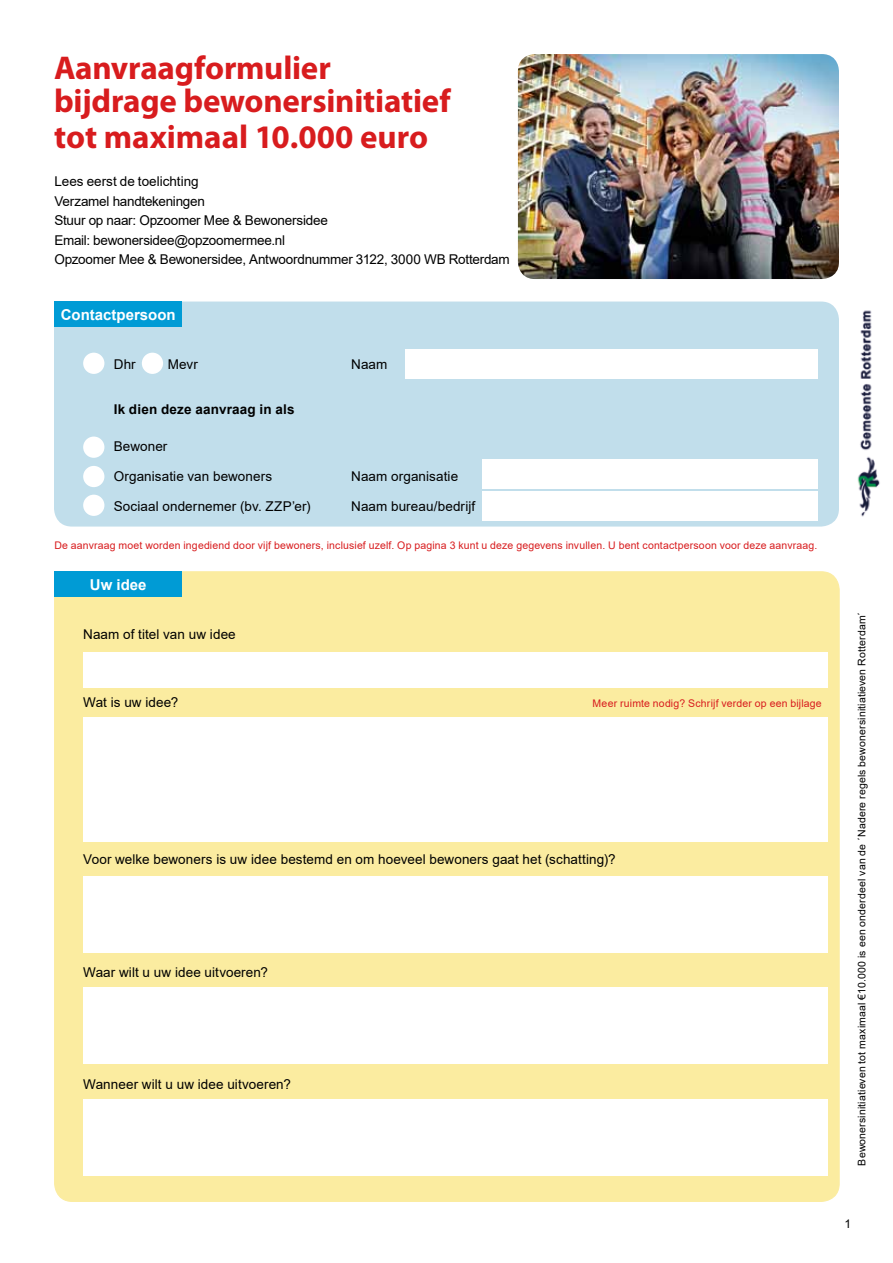
<style>
.page{position:relative;width:893px;height:1263px;background:#fff}
.page>*{position:absolute;margin:0;border:0;box-sizing:border-box;transform-origin:0 0}
.t1{font:700 33px/33.3px "Myriad Pro";letter-spacing:-.005em;color:#d81c1e}
.t2{font:700 15px "Arial";color:#fff}
.t3{font:13.5px/19.5px "Arial";color:#000}
.t4{font:700 13.5px "Arial";letter-spacing:.015em;color:#000}
.t5{font:12px "Arial";color:#000}
.t6{font:10.5px "Arial";letter-spacing:.015em;color:#d81c1e}
.t7{font:10.5px "Arial";letter-spacing:.015em;color:#000}
</style>
<div class="page">
<img style="left:825px;top:302px;width:55px;height:217px">
<div style="left:54px;top:302px;width:785px;height:225px;background:#c1deeb;border-radius:18px"></div>
<div style="left:54px;top:302px;width:128px;height:25px;background:#009bd5"></div>
<div style="left:405px;top:349px;width:413px;height:30px;background:#fff"></div>
<div style="left:483px;top:459px;width:335px;height:30px;background:#fff"></div>
<div style="left:483px;top:491px;width:335px;height:30px;background:#fff"></div>
<div style="left:55px;top:572px;width:784px;height:629px;background:#fbeca0;border-radius:18px"></div>
<div style="left:83px;top:717px;width:744px;height:125px;background:#fff"></div>
<div style="left:83px;top:876px;width:744px;height:76px;background:#fff"></div>
<div style="left:83px;top:652px;width:744px;height:35px;background:#fff"></div>
<div style="left:83px;top:988px;width:744px;height:76px;background:#fff"></div>
<div style="left:83px;top:1099px;width:744px;height:77px;background:#fff"></div>
<img style="left:518px;top:54px;width:321px;height:225px">
<div style="left:83px;top:353px;width:21px;height:21px;background:#fff;border-radius:50%"></div>
<div style="left:142px;top:353px;width:21px;height:21px;background:#fff;border-radius:50%"></div>
<div style="left:83px;top:437px;width:21px;height:21px;background:#fff;border-radius:50%"></div>
<div style="left:83px;top:466px;width:21px;height:21px;background:#fff;border-radius:50%"></div>
<div style="left:83px;top:495px;width:21px;height:21px;background:#fff;border-radius:50%"></div>
<div style="left:54px;top:572px;width:128px;height:25px;background:#009bd5"></div>
<h1 class="t1" style="left:54px;top:50px;width:398px">Aanvraagformulier bijdrage bewonersinitiatief</h1>
<h1 class="t1" style="left:54px;top:119px;width:376px">tot maximaal 10.000 euro</h1>
<p class="t3" style="left:54px;top:172px;width:457px">Lees eerst de toelichting<br>Verzamel handtekeningen<br>Stuur op naar: Opzoomer Mee &amp; Bewonersidee<br>Email: bewonersidee@opzoomermee.nl<br>Opzoomer Mee &amp; Bewonersidee, Antwoordnummer 3122, 3000 WB Rotterdam</p>
<p class="t2" style="left:61px;top:304px;width:117px">Contactpersoon</p>
<p class="t3" style="left:114px;top:354px;width:23px">Dhr</p>
<p class="t3" style="left:168px;top:354px;width:32px">Mevr</p>
<p class="t4" style="left:114px;top:400px;width:182px">Ik dien deze aanvraag in als</p>
<p class="t3" style="left:114px;top:437px;width:55px">Bewoner</p>
<p class="t3" style="left:114px;top:467px;width:160px">Organisatie van bewoners</p>
<p class="t3" style="left:114px;top:497px;width:199px">Sociaal ondernemer (bv. ZZP’er)</p>
<p class="t3" style="left:351px;top:354px;width:38px">Naam</p>
<p class="t3" style="left:351px;top:466px;width:109px">Naam organisatie</p>
<p class="t3" style="left:351px;top:496px;width:126px">Naam bureau/bedrijf</p>
<p class="t6" style="left:54px;top:538px;width:764px">De aanvraag moet worden ingediend door vijf bewoners, inclusief uzelf. Op pagina 3 kunt u deze gegevens invullen. U bent contactpersoon voor deze aanvraag.</p>
<p class="t2" style="left:90px;top:574px;width:58px">Uw idee</p>
<p class="t3" style="left:83px;top:624px;width:154px">Naam of titel van uw idee</p>
<p class="t3" style="left:83px;top:692px;width:97px">Wat is uw idee?</p>
<p class="t6" style="left:593px;top:696px;width:231px">Meer ruimte nodig? Schrijf verder op een bijlage</p>
<p class="t3" style="left:83px;top:849px;width:534px">Voor welke bewoners is uw idee bestemd en om hoeveel bewoners gaat het (schatting)?</p>
<p class="t3" style="left:83px;top:962px;width:186px">Waar wilt u uw idee uitvoeren?</p>
<p class="t3" style="left:83px;top:1074px;width:209px">Wanneer wilt u uw idee uitvoeren?</p>
<p class="t7" style="left:854px;top:1165px;width:555px;rotate:-90deg">Bewonersinitiatieven tot maximaal €10.000 is een onderdeel van de ´Nadere regels bewonersinitiatieven Rotterdam´</p>
<p class="t5" style="left:844px;top:1215px;width:8px">1</p>
</div>
